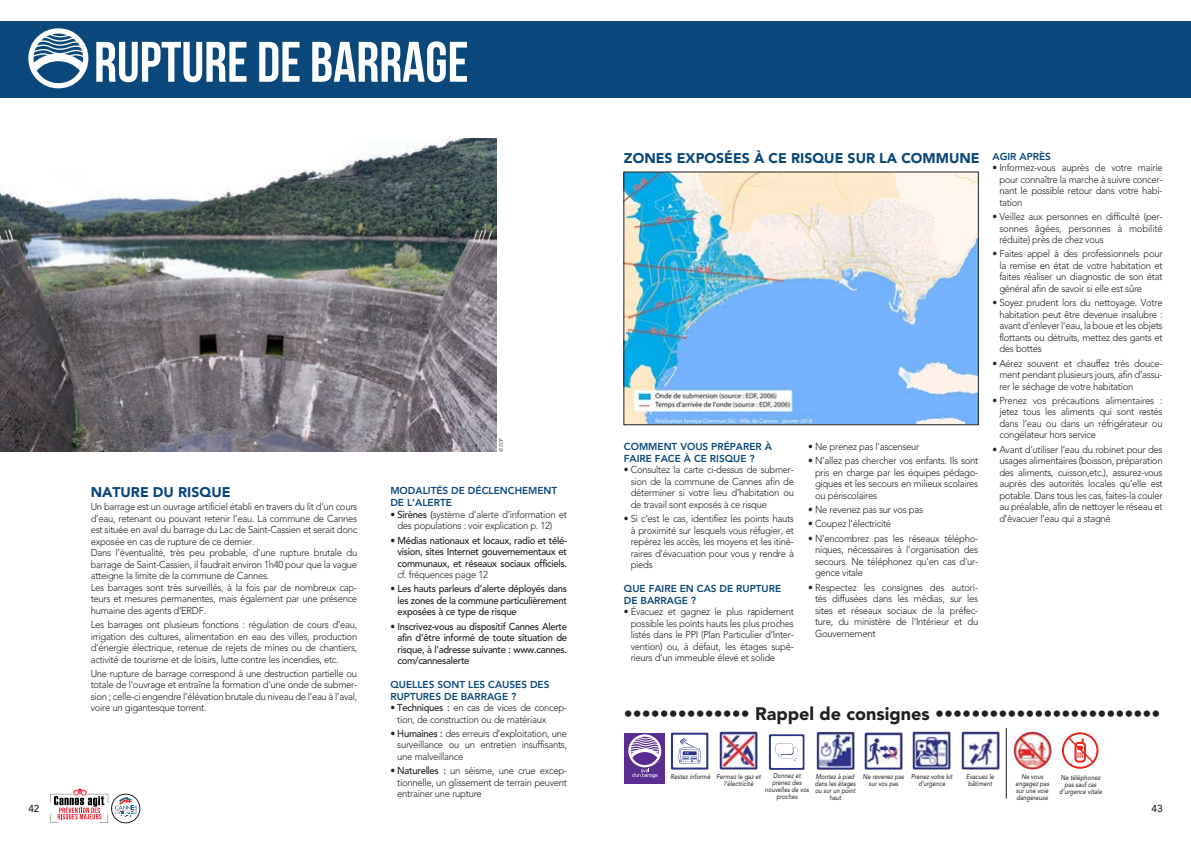
<style>
.page{position:relative;width:1191px;height:842px;background:#fff}
.page>*{position:absolute;margin:0;border:0;box-sizing:border-box;transform-origin:0 0}
.titre{font:57px "Bebas Neue";color:#fff}
.et_moi_je_fait_quo{font:900 18px "Avenir LT Std";color:#231f20}
.nature_du_risque{font:900 14px "Avenir LT Std";color:#0a477b}
.paragraphe{font:300 10px/11.5px "Avenir LT Std";letter-spacing:-.03em;color:#231f20;text-align:justify;scale:.95 1}
.txt_ok{font:300 10px/11.5px "Avenir LT Std";letter-spacing:-.03em;color:#231f20;text-align:justify;scale:.95 1}
.paragraphe-2{font:500 10px/11.5px "Avenir LT Std";letter-spacing:-.03em;color:#231f20;text-align:justify;scale:.95 1}
.modalité{font:800 10px/12px "Avenir LT Std";color:#0a477b}
.paragraphe-3{font:500 10px "Avenir LT Std";letter-spacing:-.03em;color:#231f20}
.consigne_pavet{font:italic 7px/7px "Avenir LT Std";color:#231f20;text-align:center;scale:.85 1}
.intro{font:italic 300 5px "Avenir LT Std";color:#231f20;scale:.95 1}
.s1{font-weight:500}
.s2{font-weight:300}
</style>
<div class="page">
<div style="left:0;top:21px;width:595px;height:77px;background:#0a477b"></div>
<div style="left:595px;top:21px;width:596px;height:77px;background:#0a477b"></div>
<svg style="left:28px;top:28px;width:60px;height:60px"></svg>
<svg style="left:50px;top:788px;width:58px;height:35px"></svg>
<svg style="left:112px;top:794px;width:28px;height:29px"></svg>
<svg style="left:115px;top:797px;width:22px;height:20px"></svg>
<div style="left:111px;top:794px;width:29px;height:29px;border:1px solid #231f20;border-radius:50%"></div>
<img style="left:0;top:139px;width:496px;height:313px">
<div style="left:624px;top:733px;width:41px;height:50px;background:#5b2d91"></div>
<svg style="left:629px;top:736px;width:33px;height:25px"></svg>
<div style="left:628px;top:734px;width:33px;height:33px;border:2px solid #fff;border-radius:50%"></div>
<svg style="left:632px;top:768px;width:26px;height:10px"></svg>
<img style="left:816px;top:731px;width:39px;height:39px">
<img style="left:864px;top:732px;width:39px;height:38px">
<img style="left:719px;top:731px;width:39px;height:39px">
<img style="left:912px;top:731px;width:39px;height:39px">
<img style="left:1013px;top:731px;width:39px;height:39px">
<img style="left:961px;top:731px;width:39px;height:39px">
<svg style="left:1062px;top:732px;width:36px;height:37px"></svg>
<svg style="left:1064px;top:734px;width:32px;height:33px"></svg>
<svg style="left:1066px;top:735px;width:29px;height:30px"></svg>
<svg style="left:671px;top:733px;width:37px;height:36px"></svg>
<div style="left:673px;top:735px;width:33px;height:32px;background:#fff"></div>
<svg style="left:678px;top:738px;width:24px;height:32px"></svg>
<hr style="left:1005px;top:728px;width:1px;height:70px;background:#231f20">
<svg style="left:768px;top:734px;width:37px;height:36px"></svg>
<img style="left:625px;top:173px;width:351px;height:250px">
<p class="titre" style="left:94px;top:31px;width:376px">RUPTURE DE BARRAGE</p>
<p class="intro" style="left:498px;top:452px;width:16px;rotate:-90deg">© EDF</p>
<p class="nature_du_risque" style="left:91px;top:484px;width:141px">NATURE DU RISQUE</p>
<p class="txt_ok" style="left:91px;top:501px;width:282px">Un barrage est un ouvrage artificiel établi en travers du lit d’un cours d’eau, retenant ou pouvant retenir l’eau. La commune de Cannes est située en aval du barrage du Lac de Saint-Cassien et serait donc exposée en cas de rupture de ce dernier.</p>
<p class="txt_ok" style="left:91px;top:547px;width:282px">Dans l’éventualité, très peu probable, d’une rupture brutale du barrage de Saint-Cassien, il faudrait environ 1h40 pour que la vague atteigne la limite de la commune de Cannes.</p>
<p class="txt_ok" style="left:91px;top:581px;width:282px">Les barrages sont très surveillés, à la fois par de nombreux cap&shy;teurs et mesures permanentes, mais également par une présence humaine des agents d’ERDF.</p>
<p class="txt_ok" style="left:91px;top:619px;width:282px">Les barrages ont plusieurs fonctions : régulation de cours d’eau, irrigation des cultures, alimentation en eau des villes, production d’énergie électrique, retenue de rejets de mines ou de chantiers, activité de tourisme et de loisirs, lutte contre les incendies, etc.</p>
<p class="txt_ok" style="left:91px;top:668px;width:282px">Une rupture de barrage correspond à une destruction partielle ou totale de l’ouvrage et entraîne la formation d’une onde de submer&shy;sion ; celle-ci engendre l’élévation brutale du niveau de l’eau à l’aval, voire un gigantesque torrent.</p>
<p class="modalité" style="left:390px;top:485px;width:168px">MODALITÉS DE DÉCLENCHEMENT<br>DE L’ALERTE</p>
<p class="paragraphe" style="left:397px;top:509px;width:180px;text-indent:-7px"><span class="s1">• Sirènes (</span>système d’alerte d’information et des populations : voir explication p. 12)</p>
<p class="paragraphe-2" style="left:397px;top:535px;width:180px;text-indent:-7px">• Médias nationaux et locaux, radio et télé&shy;vision, sites Internet gouvernementaux et communaux, et réseaux sociaux officiels. <span class="s2">cf. fréquences page 12</span></p>
<p class="paragraphe-2" style="left:397px;top:583px;width:180px;text-indent:-7px">• Les hauts parleurs d’alerte déployés dans les zones de la commune particulièrement exposées à ce type de risque</p>
<p class="paragraphe-2" style="left:397px;top:621px;width:180px;text-indent:-7px">• Inscrivez-vous au dispositif Cannes Alerte afin d’être informé de toute situation de risque, à l’adresse suivante : www.cannes. com/cannesalerte</p>
<p class="modalité" style="left:390px;top:678px;width:161px">QUELLES SONT LES CAUSES DES<br>RUPTURES DE BARRAGE ?</p>
<p class="paragraphe" style="left:397px;top:702px;width:180px;text-indent:-7px">• <span class="s1">Techniques :</span> en cas de vices de concep&shy;tion, de construction ou de matériaux</p>
<p class="paragraphe" style="left:397px;top:728px;width:180px;text-indent:-7px">• <span class="s1">Humaines :</span> des erreurs d’exploitation, une surveillance ou un entretien insuffisants, une malveillance</p>
<p class="paragraphe" style="left:397px;top:765px;width:180px;text-indent:-7px">• <span class="s1">Naturelles :</span> un séisme, une crue excep&shy;tionnelle, un glissement de terrain peuvent entrainer une rupture</p>
<p class="nature_du_risque" style="left:624px;top:149px;width:357px">ZONES EXPOSÉES À CE RISQUE SUR LA COMMUNE</p>
<p class="modalité" style="left:624px;top:440px;width:150px">COMMENT VOUS PRÉPARER À<br>FAIRE FACE À CE RISQUE ?</p>
<p class="paragraphe" style="left:631px;top:464px;width:173px;text-indent:-7px">• Consultez la carte ci-dessus de submer&shy;sion de la commune de Cannes afin de déterminer si votre lieu d’habitation ou de travail sont exposés à ce risque</p>
<p class="paragraphe" style="left:631px;top:513px;width:173px;text-indent:-7px">• Si c’est le cas, identifiez les points hauts à proximité sur lesquels vous réfugier, et repérez les accès, les moyens et les itiné&shy;raires d’évacuation pour vous y rendre à pieds</p>
<p class="modalité" style="left:624px;top:582px;width:159px">QUE FAIRE EN CAS DE RUPTURE<br>DE BARRAGE ?</p>
<p class="paragraphe" style="left:631px;top:606px;width:173px;text-indent:-7px">• Évacuez et gagnez le plus rapidement possible les points hauts les plus proches listés dans le PPI (Plan Particulier d’Inter&shy;vention) ou, à défaut, les étages supé&shy;rieurs d’un immeuble élevé et solide</p>
<p class="paragraphe" style="left:808px;top:441px;width:119px">• Ne prenez pas l’ascenseur</p>
<p class="paragraphe" style="left:815px;top:455px;width:173px;text-indent:-7px">• N’allez pas chercher vos enfants. Ils sont pris en charge par les équipes pédago&shy;giques et les secours en milieux scolaires ou périscolaires</p>
<p class="paragraphe" style="left:808px;top:504px;width:122px">• Ne revenez pas sur vos pas</p>
<p class="paragraphe" style="left:808px;top:518px;width:89px">• Coupez l’électricité</p>
<p class="paragraphe" style="left:815px;top:532px;width:173px;text-indent:-7px">• N’encombrez pas les réseaux télépho&shy;niques, nécessaires à l'organisation des secours. Ne téléphonez qu'en cas d'ur&shy;gence vitale</p>
<p class="paragraphe" style="left:815px;top:581px;width:173px;text-indent:-7px">• Respectez les consignes des autori&shy;tés diffusées dans les médias, sur les sites et réseaux sociaux de la préfec&shy;ture, du ministère de l'Intérieur et du Gouvernement</p>
<p class="modalité" style="left:992px;top:150px;width:60px">AGIR APRÈS</p>
<p class="paragraphe" style="left:999px;top:162px;width:173px;text-indent:-7px">• Informez-vous auprès de votre mairie pour connaître la marche à suivre concer&shy;nant le possible retour dans votre habi&shy;tation</p>
<p class="paragraphe" style="left:999px;top:211px;width:173px;text-indent:-7px">• Veillez aux personnes en difficulté (per&shy;sonnes âgées, personnes à mobilité réduite) près de chez vous</p>
<p class="paragraphe" style="left:999px;top:248px;width:173px;text-indent:-7px">• Faites appel à des professionnels pour la remise en état de votre habitation et faites réaliser un diagnostic de son état général afin de savoir si elle est sûre</p>
<p class="paragraphe" style="left:999px;top:297px;width:173px;text-indent:-7px">• Soyez prudent lors du nettoyage. Votre habitation peut être devenue insalubre : avant d’enlever l’eau, la boue et les objets flottants ou détruits, mettez des gants et des bottes</p>
<p class="paragraphe" style="left:999px;top:357px;width:173px;text-indent:-7px">• Aérez souvent et chauffez très douce&shy;ment pendant plusieurs jours, afin d’assu&shy;rer le séchage de votre habitation</p>
<p class="paragraphe" style="left:999px;top:395px;width:173px;text-indent:-7px">• Prenez vos précautions alimentaires : jetez tous les aliments qui sont restés dans l’eau ou dans un réfrigérateur ou congélateur hors service</p>
<p class="paragraphe" style="left:999px;top:444px;width:173px;text-indent:-7px">• Avant d’utiliser l’eau du robinet pour des usages alimentaires (boisson, préparation des aliments, cuisson,etc.), assurez-vous auprès des autorités locales qu’elle est potable. Dans tous les cas, faites-la couler au préalable, afin de nettoyer le réseau et d’évacuer l’eau qui a stagné</p>
<p class="et_moi_je_fait_quo" style="left:624px;top:702px;width:538px">•••••••••••••• Rappel de consignes •••••••••••••••••••••••••</p>
<p class="consigne_pavet" style="left:670px;top:773px;width:48px">Restez informé</p>
<p class="consigne_pavet" style="left:765px;top:772px;width:54px">Donnez et prenez des nouvelles de vos proches</p>
<p class="consigne_pavet" style="left:716px;top:773px;width:53px">Fermez le gaz et l’électricité</p>
<p class="consigne_pavet" style="left:911px;top:773px;width:51px">Prenez votre kit d’urgence</p>
<p class="consigne_pavet" style="left:1015px;top:773px;width:41px">Ne vous engagez pas sur une voie dangereuse</p>
<p class="consigne_pavet" style="left:814px;top:773px;width:50px">Montez à pied dans les étages ou sur un point haut</p>
<p class="consigne_pavet" style="left:863px;top:773px;width:50px">Ne revenez pas sur vos pas</p>
<p class="consigne_pavet" style="left:966px;top:773px;width:34px;text-align:left">Evacuez le bâtiment</p>
<p class="consigne_pavet" style="left:1059px;top:774px;width:52px">Ne téléphonez pas sauf cas d’urgence vitale</p>
<p class="paragraphe-3" style="left:28px;top:803px;width:13px">42</p>
<p class="paragraphe-3" style="left:1151px;top:803px;width:13px">43</p>
</div>
